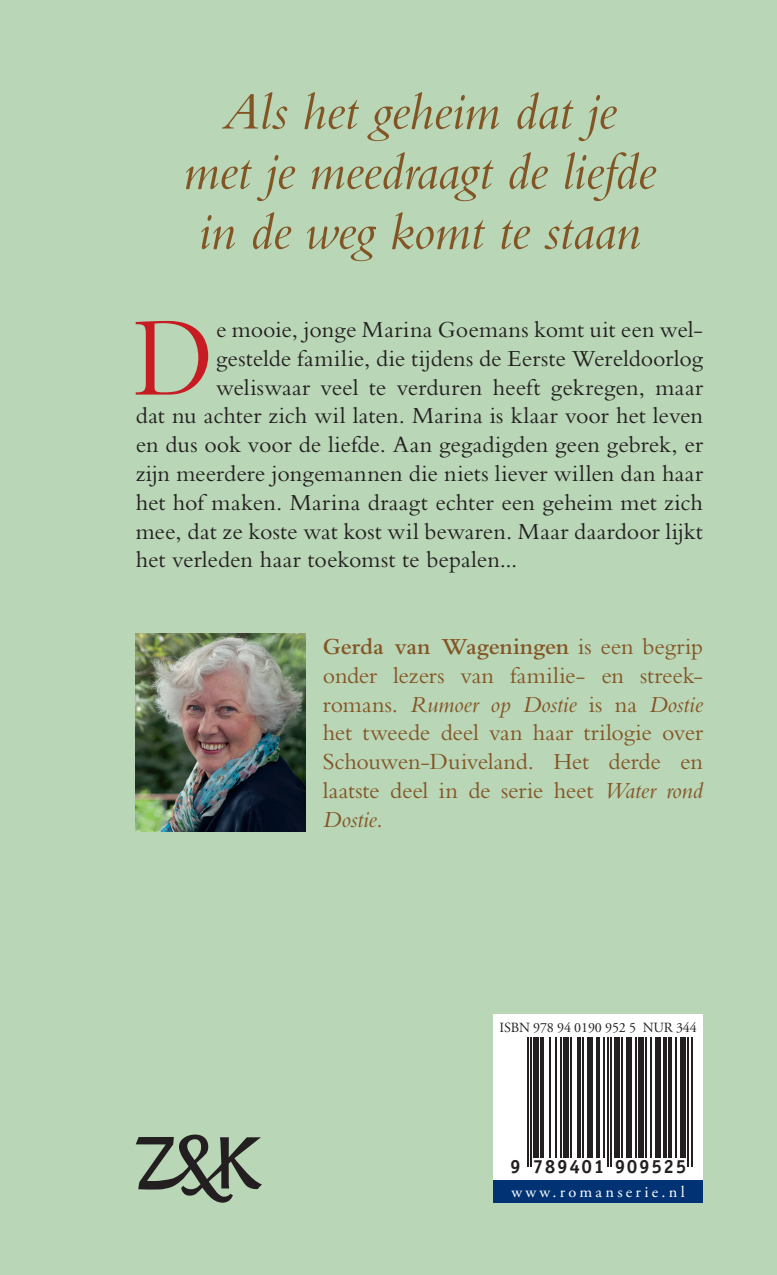
<style>
.page{position:relative;width:777px;height:1275px;background:#fff}
.page>*{position:absolute;margin:0;border:0;box-sizing:border-box;transform-origin:0 0}
.t1{font:116.6px "Bembo";color:#c61c22;scale:.9 1}
.t2{font:italic 54px/60px "Bembo";letter-spacing:-.015em;color:#845524;text-align:center}
.t3{font:24px "Bembo";color:#231f20}
.t4{font:24px/28.8px "Bembo";letter-spacing:-.01em;color:#845524;text-align:justify}
.t5{font:700 19.2px "Officina Serif";letter-spacing:.085em;color:#231f20}
.t6{font:16px "Adobe Garamond Pro";letter-spacing:.2em;color:#fff}
.t7{font:14px "Adobe Garamond Pro";letter-spacing:-.01em;color:#231f20}
.s1{font-weight:600}
.s2{font-style:italic}
</style>
<div class="page">
<div style="left:0;top:0;width:776px;height:1274px;background:#b9d6b7"></div>
<svg style="left:136px;top:1134px;width:126px;height:68px"></svg>
<div style="left:493px;top:1014px;width:210px;height:176px;background:#fff"></div>
<div style="left:493px;top:1179px;width:210px;height:23px;background:#013374"></div>
<img style="left:136px;top:633px;width:170px;height:198px">
<hr style="left:526px;top:1037px;width:2px;height:129px;background:#231f20">
<hr style="left:530px;top:1037px;width:2px;height:129px;background:#231f20">
<div style="left:533px;top:1037px;width:6px;height:120px;background:#231f20"></div>
<hr style="left:540px;top:1037px;width:4px;height:120px;background:#231f20">
<hr style="left:549px;top:1037px;width:2px;height:120px;background:#231f20">
<hr style="left:554px;top:1037px;width:2px;height:120px;background:#231f20">
<hr style="left:559px;top:1037px;width:2px;height:120px;background:#231f20">
<div style="left:563px;top:1037px;width:5px;height:120px;background:#231f20"></div>
<hr style="left:570px;top:1037px;width:2px;height:120px;background:#231f20">
<hr style="left:577px;top:1037px;width:3px;height:120px;background:#231f20">
<hr style="left:582px;top:1037px;width:2px;height:120px;background:#231f20">
<div style="left:587px;top:1037px;width:6px;height:120px;background:#231f20"></div>
<hr style="left:596px;top:1037px;width:4px;height:120px;background:#231f20">
<hr style="left:603px;top:1037px;width:2px;height:120px;background:#231f20">
<hr style="left:607px;top:1037px;width:1px;height:129px;background:#231f20">
<hr style="left:610px;top:1037px;width:2px;height:129px;background:#231f20">
<div style="left:613px;top:1037px;width:6px;height:120px;background:#231f20"></div>
<hr style="left:620px;top:1037px;width:2px;height:120px;background:#231f20">
<div style="left:626px;top:1037px;width:5px;height:120px;background:#231f20"></div>
<hr style="left:634px;top:1037px;width:2px;height:120px;background:#231f20">
<div style="left:638px;top:1037px;width:5px;height:120px;background:#231f20"></div>
<hr style="left:645px;top:1037px;width:2px;height:120px;background:#231f20">
<hr style="left:650px;top:1037px;width:2px;height:120px;background:#231f20">
<div style="left:655px;top:1037px;width:6px;height:120px;background:#231f20"></div>
<svg style="left:663px;top:1037px;width:3px;height:120px"></svg>
<hr style="left:668px;top:1037px;width:3px;height:120px;background:#231f20">
<hr style="left:675px;top:1037px;width:1px;height:120px;background:#231f20">
<div style="left:680px;top:1037px;width:5px;height:120px;background:#231f20"></div>
<hr style="left:687px;top:1037px;width:1px;height:129px;background:#231f20">
<hr style="left:690px;top:1037px;width:2px;height:129px;background:#231f20">
<h2 class="t2" style="left:183px;top:80px;width:474px">Als het geheim dat je met je meedraagt de liefde in de weg komt te staan</h2>
<h1 class="t1" style="left:134px;top:290px;width:90px">D</h1>
<p class="t3" style="left:216px;top:315px;width:488px">e mooie, jonge Marina Goemans komt uit een wel-</p>
<p class="t3" style="left:216px;top:344px;width:488px">gestelde familie, die tijdens de Eerste Wereldoorlog</p>
<p class="t3" style="left:216px;top:373px;width:488px">weliswaar veel te verduren heeft gekregen, maar</p>
<p class="t3" style="left:136px;top:402px;width:569px">dat nu achter zich wil laten. Marina is klaar voor het leven</p>
<p class="t3" style="left:136px;top:430px;width:568px">en dus ook voor de liefde. Aan gegadigden geen gebrek, er</p>
<p class="t3" style="left:136px;top:459px;width:568px">zijn meerdere jongemannen die niets liever willen dan haar</p>
<p class="t3" style="left:136px;top:488px;width:568px">het hof maken. Marina draagt echter een geheim met zich</p>
<p class="t3" style="left:136px;top:517px;width:568px">mee, dat ze koste wat kost wil bewaren. Maar daardoor lijkt</p>
<p class="t3" style="left:136px;top:546px;width:383px">het verleden haar toekomst te bepalen...</p>
<p class="t4" style="left:323px;top:631px;width:381px"><span class="s1">Gerda van Wageningen</span> is een begrip onder lezers van familie- en streek&shy;romans. <span class="s2">Rumoer op Dostie</span> is na <span class="s2">Dostie </span>het tweede deel van haar trilogie over Schouwen-Duiveland. Het derde en laatste deel in de serie heet <span class="s2">Water rond Dostie.</span></p>
<p class="t7" style="left:499px;top:1019px;width:199px">ISBN 978 94 0190 952 5 NUR 344</p>
<p class="t5" style="left:510px;top:1154px;width:178px">9 789401 909525</p>
<p class="t6" style="left:511px;top:1182px;width:175px">www.romanserie.nl</p>
</div>
